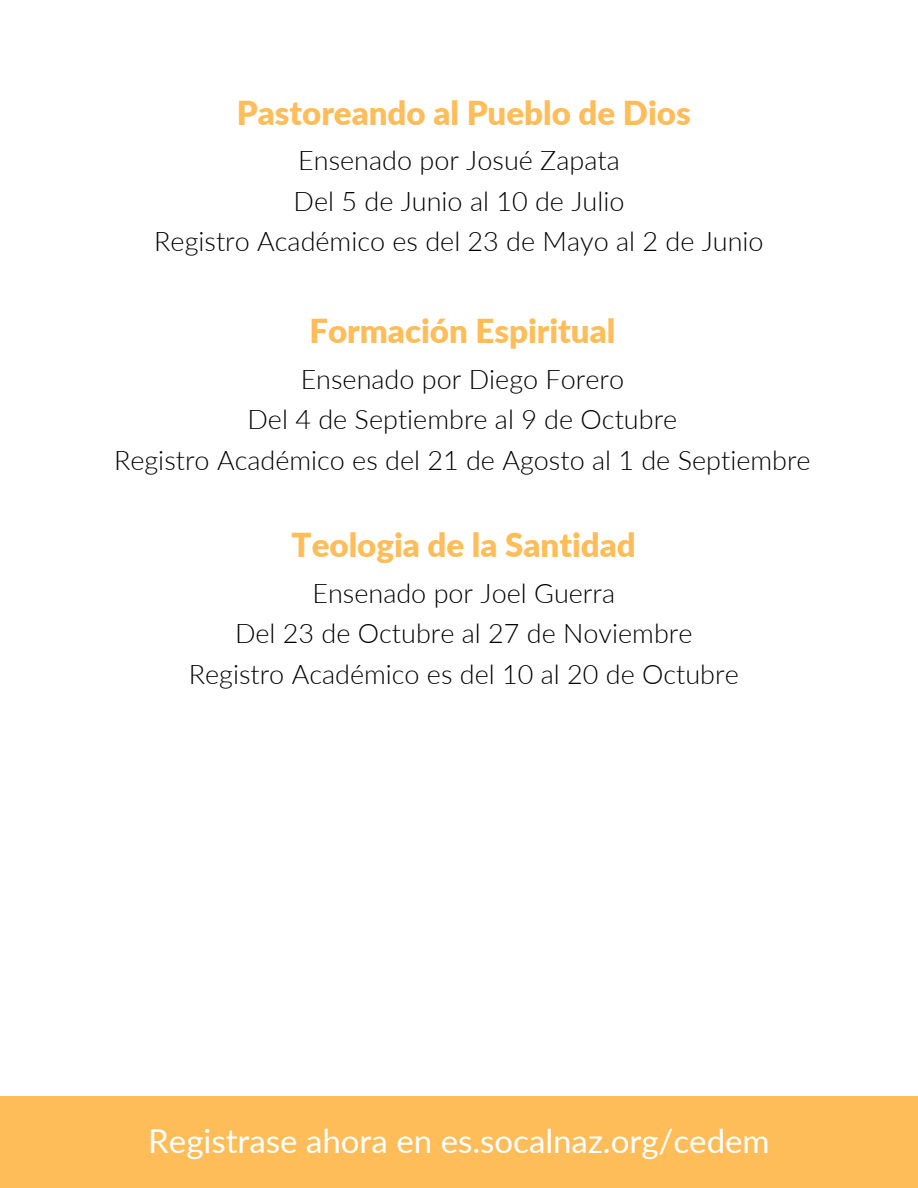
<style>
.page{position:relative;width:918px;height:1188px;background:#fff}
.page>*{position:absolute;margin:0;border:0;box-sizing:border-box;transform-origin:0 0}
.t1{font:900 33px "Lato";color:#ffbd59}
.t2{font:33px "Lato";color:#fff}
.t3{font:300 27px/40.5px "Lato";color:#000;text-align:center}
</style>
<div class="page">
<div style="left:0;top:1096px;width:918px;height:92px;background:#ffbd59"></div>
<p class="t1" style="left:237px;top:92px;width:455px">Pastoreando al Pueblo de Dios</p>
<p class="t3" style="left:154px;top:139px;width:611px">Ensenado por Josué Zapata<br>Del 5 de Junio al 10 de Julio<br>Registro Académico es del 23 de Mayo al 2 de Junio</p>
<p class="t1" style="left:309px;top:311px;width:307px">Formación Espiritual</p>
<p class="t3" style="left:114px;top:358px;width:698px">Ensenado por Diego Forero<br>Del 4 de Septiembre al 9 de Octubre<br>Registro Académico es del 21 de Agosto al 1 de Septiembre</p>
<p class="t1" style="left:292px;top:524px;width:346px">Teologia de la Santidad</p>
<p class="t3" style="left:189px;top:572px;width:552px">Ensenado por Joel Guerra<br>Del 23 de Octubre al 27 de Noviembre<br>Registro Académico es del 10 al 20 de Octubre</p>
<p class="t2" style="left:148px;top:1120px;width:623px">Registrase ahora en es.socalnaz.org/cedem</p>
</div>
